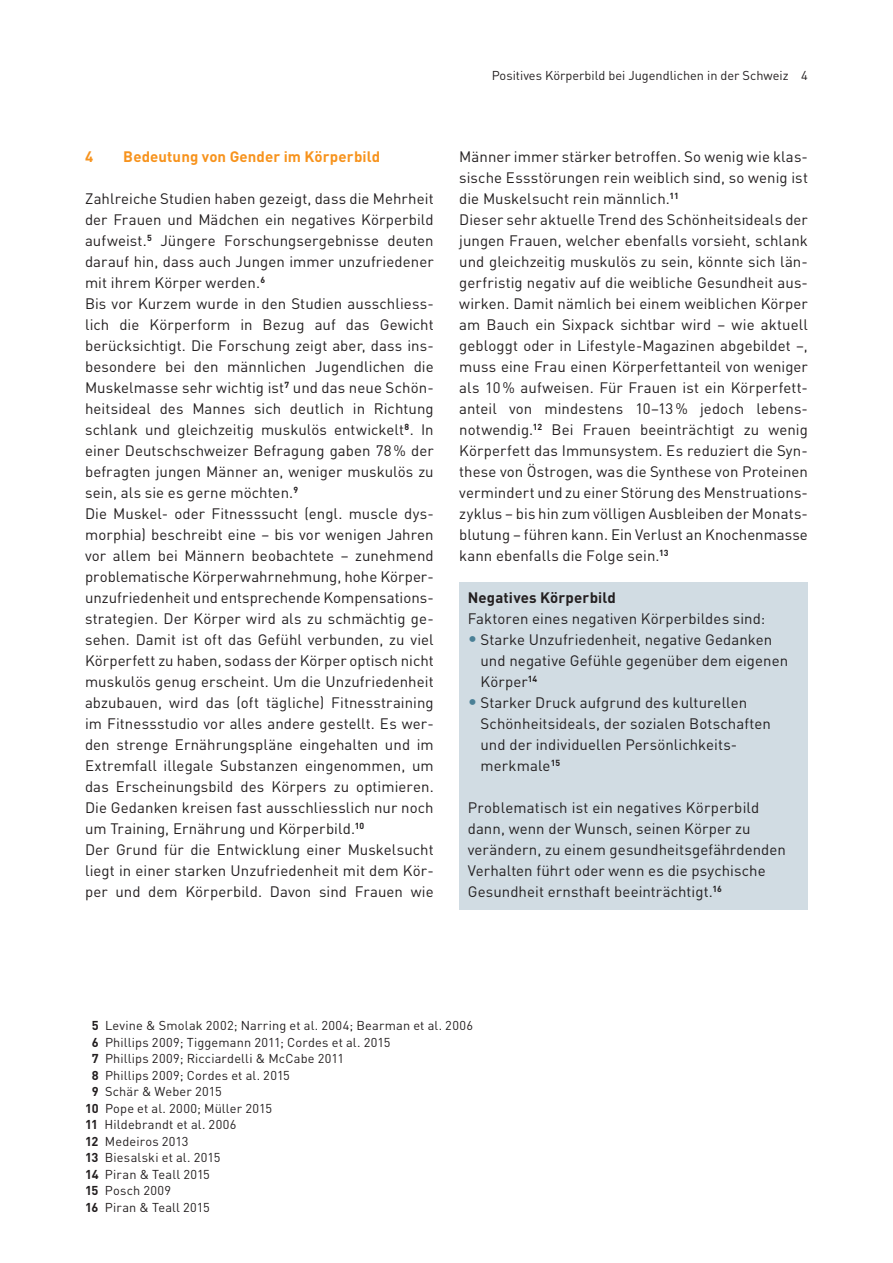
<style>
.page{position:relative;width:893px;height:1263px;background:#fff}
.page>*{position:absolute;margin:0;border:0;box-sizing:border-box;transform-origin:0 0}
.t1{font:15px/21px "DINOT";letter-spacing:.005em;color:#231f20}
.t2{font:700 15px "DINOT";letter-spacing:.01em;color:#f7931d}
.t3{font:700 15px "DINOT";letter-spacing:.01em;color:#231f20}
.t4{font:12.75px "DINOT";letter-spacing:.01em;color:#231f20}
.s1{font-size:18px;color:#4a8096}
.s2{font-weight:700}
</style>
<div class="page">
<div style="left:459px;top:582px;width:349px;height:328px;background:#d1dce3"></div>
<p class="t4" style="left:492px;top:66px;width:318px">Positives Körperbild bei Jugendlichen in der Schweiz 4</p>
<p class="t2" style="left:85px;top:146px;width:10px">4</p>
<p class="t2" style="left:123px;top:146px;width:259px">Bedeutung von Gender im Körperbild</p>
<p class="t1" style="left:85px;top:187px;width:350px">Zahlreiche Studien haben gezeigt, dass die Mehrheit der Frauen und Mädchen ein negatives Körperbild aufweist.<sup>5</sup> Jüngere Forschungsergebnisse deuten darauf hin, dass auch Jungen immer unzufriedener mit ihrem Körper werden.<sup>6<br></sup>Bis vor Kurzem wurde in den Studien ausschliess&shy;lich die Körperform in Bezug auf das Gewicht berücksichtigt. Die Forschung zeigt aber, dass ins&shy;besondere bei den männlichen Jugendlichen die Muskelmasse sehr wichtig ist<sup>7</sup> und das neue Schön&shy;heitsideal des Mannes sich deutlich in Richtung schlank und gleichzeitig muskulös entwickelt<sup>8</sup>. In einer Deutschschweizer Befragung gaben 78% der befragten jungen Männer an, weniger muskulös zu sein, als sie es gerne möchten.<sup>9<br></sup>Die Muskel- oder Fitnesssucht (engl. muscle dys&shy;morphia) beschreibt eine – bis vor wenigen Jahren vor allem bei Männern beobachtete – zunehmend problematische Körperwahrnehmung, hohe Körper&shy;unzufriedenheit und entsprechende Kompensations&shy;strategien. Der Körper wird als zu schmächtig ge&shy;sehen. Damit ist oft das Gefühl verbunden, zu viel Körperfett zu haben, sodass der Körper optisch nicht muskulös genug erscheint. Um die Unzufriedenheit abzubauen, wird das (oft tägliche) Fitnesstraining im Fitnessstudio vor alles andere gestellt. Es wer&shy;den strenge Ernährungspläne eingehalten und im Extremfall illegale Substanzen eingenommen, um das Erscheinungsbild des Körpers zu optimieren.<br>Die Gedanken kreisen fast ausschliesslich nur noch um Training, Ernährung und Körperbild.<sup>10<br></sup>Der Grund für die Entwicklung einer Muskelsucht liegt in einer starken Unzufriedenheit mit dem Kör&shy;per und dem Körperbild. Davon sind Frauen wie</p>
<p class="t1" style="left:459px;top:145px;width:350px">Männer immer stärker betroffen. So wenig wie klas&shy;sische Essstörungen rein weiblich sind, so wenig ist die Muskelsucht rein männlich.<sup>11<br></sup>Dieser sehr aktuelle Trend des Schönheitsideals der jungen Frauen, welcher ebenfalls vorsieht, schlank und gleichzeitig muskulös zu sein, könnte sich län&shy;gerfristig negativ auf die weibliche Gesundheit aus&shy;wirken. Damit nämlich bei einem weiblichen Körper am Bauch ein Sixpack sichtbar wird – wie aktuell gebloggt oder in Lifestyle-Magazinen abgebildet –, muss eine Frau einen Körperfettanteil von weniger als 10% aufweisen. Für Frauen ist ein Körperfett&shy;anteil von mindestens 10–13% jedoch lebens&shy;notwendig.<sup>12</sup> Bei Frauen beeinträchtigt zu wenig Körperfett das Immunsystem. Es reduziert die Syn&shy;these von Östrogen, was die Synthese von Proteinen vermindert und zu einer Störung des Menstruations&shy;zyklus – bis hin zum völligen Ausbleiben der Monats&shy;blutung – führen kann. Ein Verlust an Knochenmasse kann ebenfalls die Folge sein.<sup>13</sup></p>
<p class="t3" style="left:468px;top:587px;width:150px">Negatives Körperbild</p>
<p class="t1" style="left:468px;top:607px;width:299px">Faktoren eines negativen Körperbildes sind:</p>
<p class="t1" style="left:480px;top:628px;width:309px;text-indent:-13px"><span class="s1">•</span> Starke Unzufriedenheit, negative Gedanken und negative Gefühle gegenüber dem eigenen<br>Körper<sup>14</sup></p>
<p class="t1" style="left:480px;top:691px;width:292px;text-indent:-13px"><span class="s1">•</span> Starker Druck aufgrund des kulturellen Schönheitsideals, der sozialen Botschaften und der individuellen Persönlichkeits&shy;merkmale<sup>15</sup></p>
<p class="t1" style="left:468px;top:796px;width:320px">Problematisch ist ein negatives Körperbild dann, wenn der Wunsch, seinen Körper zu verändern, zu einem gesundheitsgefährdenden Verhalten führt oder wenn es die psychische Gesundheit ernsthaft beeinträchtigt.<sup>16</sup></p>
<p class="t4" style="left:92px;top:1017px;width:383px"><span class="s2">5</span> Levine &amp; Smolak 2002; Narring et al. 2004; Bearman et al. 2006</p>
<p class="t4" style="left:92px;top:1034px;width:300px"><span class="s2">6</span> Phillips 2009; Tiggemann 2011; Cordes et al. 2015</p>
<p class="t4" style="left:92px;top:1050px;width:254px"><span class="s2">7</span> Phillips 2009; Ricciardelli &amp; McCabe 2011</p>
<p class="t4" style="left:92px;top:1067px;width:200px"><span class="s2">8</span> Phillips 2009; Cordes et al. 2015</p>
<p class="t4" style="left:92px;top:1083px;width:131px"><span class="s2">9</span> Schär &amp; Weber 2015</p>
<p class="t4" style="left:85px;top:1100px;width:188px"><span class="s2">10</span> Pope et al. 2000; Müller 2015</p>
<p class="t4" style="left:85px;top:1116px;width:153px"><span class="s2">11</span> Hildebrandt et al. 2006</p>
<p class="t4" style="left:85px;top:1133px;width:105px"><span class="s2">12</span> Medeiros 2013</p>
<p class="t4" style="left:85px;top:1149px;width:137px"><span class="s2">13</span> Biesalski et al. 2015</p>
<p class="t4" style="left:85px;top:1166px;width:126px"><span class="s2">14</span> Piran &amp; Teall 2015</p>
<p class="t4" style="left:85px;top:1182px;width:88px"><span class="s2">15</span> Posch 2009</p>
<p class="t4" style="left:85px;top:1199px;width:126px"><span class="s2">16</span> Piran &amp; Teall 2015</p>
</div>
